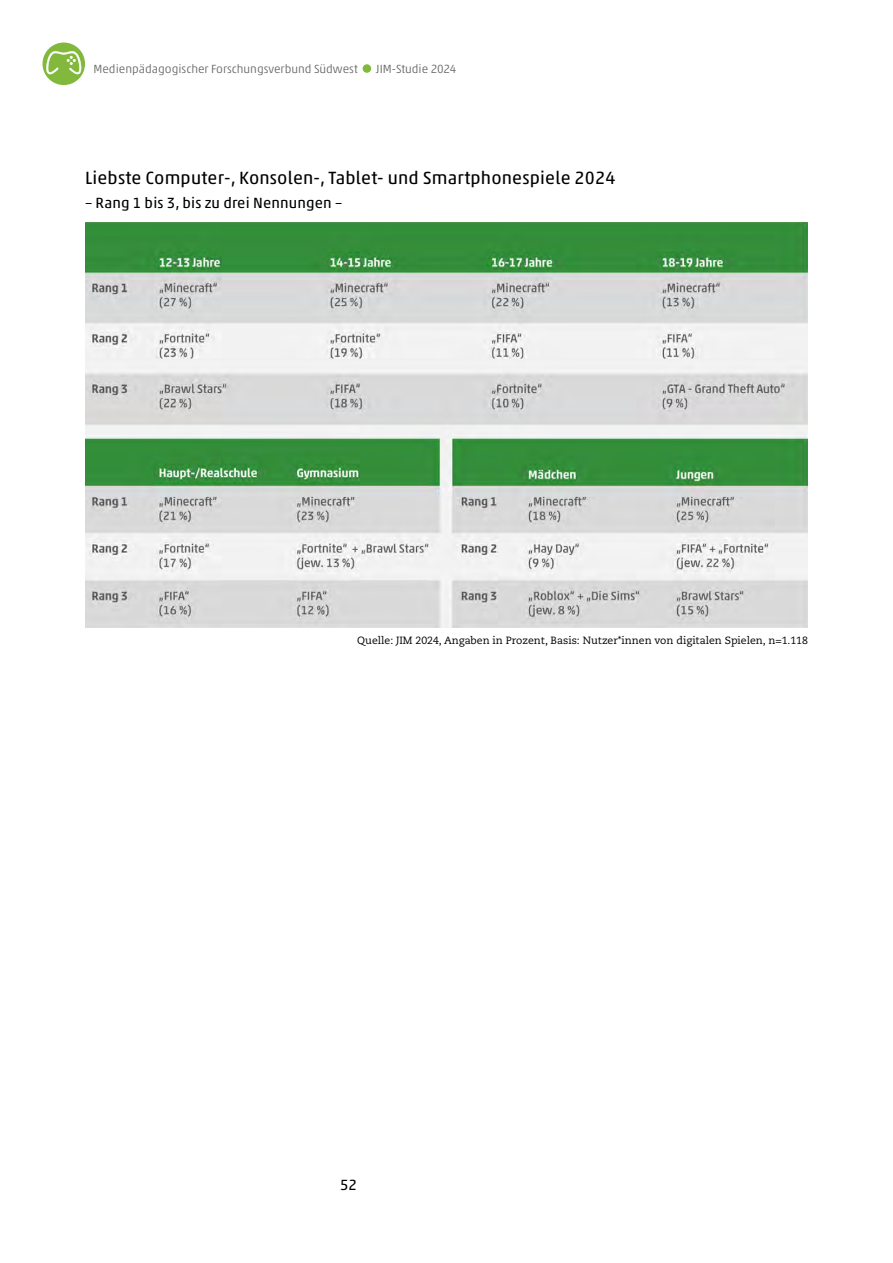
<style>
.page{position:relative;width:893px;height:1263px;background:#fff}
.page>*{position:absolute;margin:0;border:0;box-sizing:border-box;transform-origin:0 0}
.Unterüberschrift{font:18px "Akko Pro";letter-spacing:.01em;color:#000}
.Unterüberschrift_2{font:15px "Akko Pro";letter-spacing:.01em;color:#000}
.t1{font:300 12px "Akko Pro";color:#636362}
.Beschriftung{font:10.5px "Caecilia LT Pro 55 Roman";color:#000}
</style>
<div class="page">
<img style="left:85px;top:223px;width:723px;height:404px">
<div style="left:43px;top:43px;width:42px;height:42px;background:#82b93c;border-radius:50%"></div>
<svg style="left:46px;top:50px;width:35px;height:24px"></svg>
<div style="left:363px;top:64px;width:8px;height:9px;background:#82b93c;border-radius:50%"></div>
<p class="t1" style="left:94px;top:61px;width:266px">Medienpädagogischer Forschungsverbund Südwest</p>
<p class="t1" style="left:376px;top:61px;width:82px">JIM-Studie 2024</p>
<p class="Unterüberschrift" style="left:85px;top:166px;width:532px">Liebste Computer-, Konsolen-, Tablet- und Smartphonespiele 2024</p>
<p class="Unterüberschrift_2" style="left:85px;top:193px;width:259px">– Rang 1 bis 3, bis zu drei Nennungen –</p>
<p class="Beschriftung" style="left:357px;top:633px;width:452px">Quelle: JIM 2024, Angaben in Prozent, Basis: Nutzer*innen von digitalen Spielen, n=1.118</p>
<h2 class="Unterüberschrift_2" style="left:340px;top:1176px;width:18px">52</h2>
</div>
